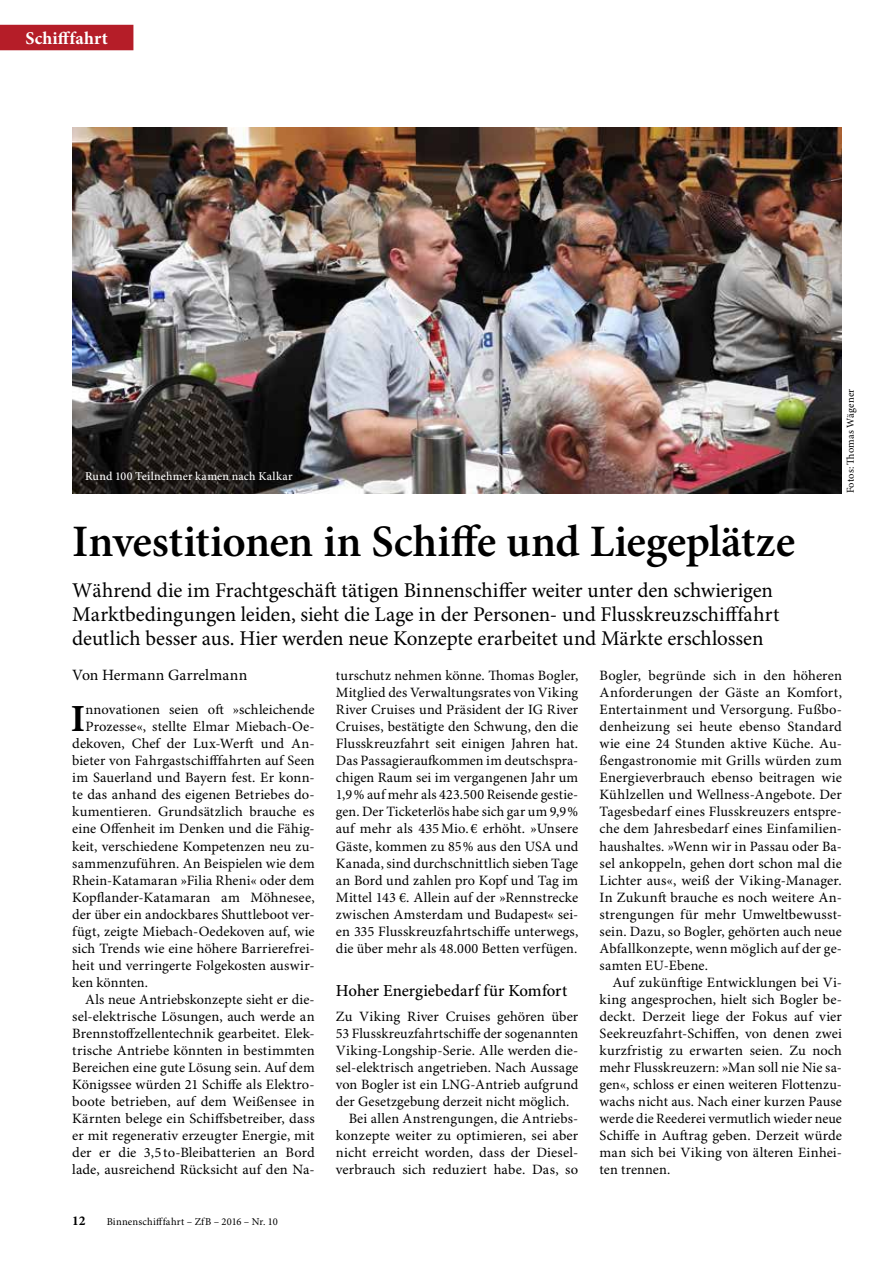
<style>
.page{position:relative;width:893px;height:1263px;background:#fff}
.page>*{position:absolute;margin:0;border:0;box-sizing:border-box;transform-origin:0 0}
.t1{font:600 45px "Minion Pro";letter-spacing:-.005em;color:#000}
.t2{font:700 38.4px "Minion Pro";color:#000}
.t3{font:21px/24px "Minion Pro";letter-spacing:-.005em;color:#000}
.t4{font:700 18px "Minion Pro";letter-spacing:.005em;color:#fff}
.t5{font:500 16.8px "Minion Pro";color:#000}
.t6{font:15.75px "Minion Pro";letter-spacing:.01em;color:#000}
.t7{font:14.25px/17px "Minion Pro";letter-spacing:.005em;color:#000;text-align:justify}
.t8{font:700 13.5px "Minion Pro";color:#000}
.t9{font:500 12px "Minion Pro";letter-spacing:.01em;color:#fff}
.t10{font:10.5px "Minion Pro";letter-spacing:.015em;color:#000}
</style>
<div class="page">
<div style="left:0;top:25px;width:133px;height:25px;background:#b51d28"></div>
<img style="left:72px;top:128px;width:770px;height:365px">
<p class="t4" style="left:26px;top:28px;width:84px">Schifffahrt</p>
<p class="t9" style="left:85px;top:469px;width:209px">Rund 100 Teilnehmer kamen nach Kalkar</p>
<p class="t10" style="left:844px;top:493px;width:106px;rotate:-90deg">Fotos: Thomas Wägener</p>
<h1 class="t1" style="left:72px;top:514px;width:724px">Investitionen in Schiffe und Liegeplätze</h1>
<p class="t3" style="left:72px;top:579px;width:709px">Während die im Frachtgeschäft tätigen Binnenschiffer weiter unter den schwierigen<br>Marktbedingungen leiden, sieht die Lage in der Personen- und Flusskreuzschifffahrt deutlich besser aus. Hier werden neue Konzepte erarbeitet und Märkte erschlossen</p>
<p class="t6" style="left:72px;top:666px;width:176px">Von Hermann Garrelmann</p>
<h2 class="t2" style="left:71px;top:696px;width:16px">I</h2>
<p class="t7" style="left:85px;top:702px;width:231px">nnovationen seien oft »schleichende</p>
<p class="t7" style="left:336px;top:668px;width:244px">turschutz nehmen könne. Thomas Bogler, Mitglied des Verwaltungsrates von Viking River Cruises und Präsident der IG River Cruises, bestätigte den Schwung, den die Flusskreuzfahrt seit einigen Jahren hat.<br>Das Passagieraufkommen im deutschspra&shy;chigen Raum sei im vergangenen Jahr um 1,9% auf mehr als 423.500 Reisende gestie&shy;gen. Der Ticketerlös habe sich gar um 9,9% auf mehr als 435Mio. € erhöht. »Unsere Gäste, kommen zu 85% aus den USA und Kanada, sind durchschnittlich sieben Tage an Bord und zahlen pro Kopf und Tag im Mittel 143 €. Allein auf der »Rennstrecke zwischen Amsterdam und Budapest« sei&shy;en 335 Flusskreuzfahrtschiffe unterwegs, die über mehr als 48.000 Betten verfügen.</p>
<p class="t5" style="left:336px;top:980px;width:233px">Hoher Energiebedarf für Komfort</p>
<p class="t7" style="left:336px;top:1008px;width:244px">Zu Viking River Cruises gehören über</p>
<p class="t7" style="left:336px;top:1025px;width:244px">53 Flusskreuzfahrtschiffe der sogenannten</p>
<p class="t7" style="left:336px;top:1042px;width:244px">Viking-Longship-Serie. Alle werden die-</p>
<p class="t7" style="left:336px;top:1059px;width:244px">sel-elektrisch angetrieben. Nach Aussage</p>
<p class="t7" style="left:336px;top:1076px;width:244px">von Bogler ist ein LNG-Antrieb aufgrund</p>
<p class="t7" style="left:336px;top:1093px;width:235px">der Gesetzgebung derzeit nicht möglich.</p>
<p class="t7" style="left:349px;top:1110px;width:231px">Bei allen Anstrengungen, die Antriebs-</p>
<p class="t7" style="left:336px;top:1127px;width:244px">konzepte weiter zu optimieren, sei aber</p>
<p class="t7" style="left:336px;top:1144px;width:244px">nicht erreicht worden, dass der Diesel-</p>
<p class="t7" style="left:336px;top:1161px;width:244px">verbrauch sich reduziert habe. Das, so</p>
<p class="t7" style="left:600px;top:668px;width:244px">Bogler, begründe sich in den höheren Anforderungen der Gäste an Komfort, Entertainment und Versorgung. Fußbo&shy;denheizung sei heute ebenso Standard wie eine 24 Stunden aktive Küche. Au&shy;ßengastronomie mit Grills würden zum Energieverbrauch ebenso beitragen wie Kühlzellen und Wellness-Angebote. Der Tagesbedarf eines Flusskreuzers entspre&shy;che dem Jahresbedarf eines Einfamilien&shy;haushaltes. »Wenn wir in Passau oder Ba&shy;sel ankoppeln, gehen dort schon mal die Lichter aus«, weiß der Viking-Manager.<br>In Zukunft brauche es noch weitere An&shy;strengungen für mehr Umweltbewusst&shy;sein. Dazu, so Bogler, gehörten auch neue Abfallkonzepte, wenn möglich auf der ge&shy;samten EU-Ebene.</p>
<p class="t7" style="left:600px;top:974px;width:244px;text-indent:13px">Auf zukünftige Entwicklungen bei Vi&shy;king angesprochen, hielt sich Bogler be&shy;deckt. Derzeit liege der Fokus auf vier Seekreuzfahrt-Schiffen, von denen zwei kurzfristig zu erwarten seien. Zu noch mehr Flusskreuzern: »Man soll nie Nie sa&shy;gen«, schloss er einen weiteren Flottenzu&shy;wachs nicht aus. Nach einer kurzen Pause werde die Reederei vermutlich wieder neue Schiffe in Auftrag geben. Derzeit würde man sich bei Viking von älteren Einhei&shy;ten trennen.</p>
<p class="t7" style="left:85px;top:719px;width:231px">Prozesse«, stellte Elmar Miebach-Oe-</p>
<p class="t7" style="left:72px;top:736px;width:244px">dekoven, Chef der Lux-Werft und An-</p>
<p class="t7" style="left:72px;top:753px;width:244px">bieter von Fahrgastschifffahrten auf Seen</p>
<p class="t7" style="left:72px;top:770px;width:244px">im Sauerland und Bayern fest. Er konn-</p>
<p class="t7" style="left:72px;top:787px;width:244px">te das anhand des eigenen Betriebes do-</p>
<p class="t7" style="left:72px;top:804px;width:244px">kumentieren. Grundsätzlich brauche es</p>
<p class="t7" style="left:72px;top:821px;width:244px">eine Offenheit im Denken und die Fähig-</p>
<p class="t7" style="left:72px;top:838px;width:244px">keit, verschiedene Kompetenzen neu zu-</p>
<p class="t7" style="left:72px;top:855px;width:244px">sammenzuführen. An Beispielen wie dem</p>
<p class="t7" style="left:72px;top:872px;width:244px">Rhein-Katamaran »Filia Rheni« oder dem</p>
<p class="t7" style="left:72px;top:889px;width:244px">Kopflander-Katamaran am Möhnesee,</p>
<p class="t7" style="left:72px;top:906px;width:244px">der über ein andockbares Shuttleboot ver-</p>
<p class="t7" style="left:72px;top:923px;width:244px">fügt, zeigte Miebach-Oedekoven auf, wie</p>
<p class="t7" style="left:72px;top:940px;width:244px">sich Trends wie eine höhere Barrierefrei-</p>
<p class="t7" style="left:72px;top:957px;width:244px">heit und verringerte Folgekosten auswir-</p>
<p class="t7" style="left:72px;top:974px;width:77px">ken könnten.</p>
<p class="t7" style="left:85px;top:991px;width:231px">Als neue Antriebskonzepte sieht er die-</p>
<p class="t7" style="left:72px;top:1008px;width:244px">sel-elektrische Lösungen, auch werde an</p>
<p class="t7" style="left:72px;top:1025px;width:244px">Brennstoffzellentechnik gearbeitet. Elek-</p>
<p class="t7" style="left:72px;top:1042px;width:244px">trische Antriebe könnten in bestimmten</p>
<p class="t7" style="left:72px;top:1059px;width:244px">Bereichen eine gute Lösung sein. Auf dem</p>
<p class="t7" style="left:72px;top:1076px;width:244px">Königssee würden 21 Schiffe als Elektro-</p>
<p class="t7" style="left:72px;top:1093px;width:244px">boote betrieben, auf dem Weißensee in</p>
<p class="t7" style="left:72px;top:1110px;width:244px">Kärnten belege ein Schiffsbetreiber, dass</p>
<p class="t7" style="left:72px;top:1127px;width:244px">er mit regenerativ erzeugter Energie, mit</p>
<p class="t7" style="left:72px;top:1144px;width:244px">der er die 3,5 to-Bleibatterien an Bord</p>
<p class="t7" style="left:72px;top:1161px;width:244px">lade, ausreichend Rücksicht auf den Na-</p>
<p class="t8" style="left:72px;top:1212px;width:15px">12</p>
<p class="t10" style="left:107px;top:1215px;width:173px">Binnenschifffahrt – ZfB – 2016 – Nr. 10</p>
</div>
